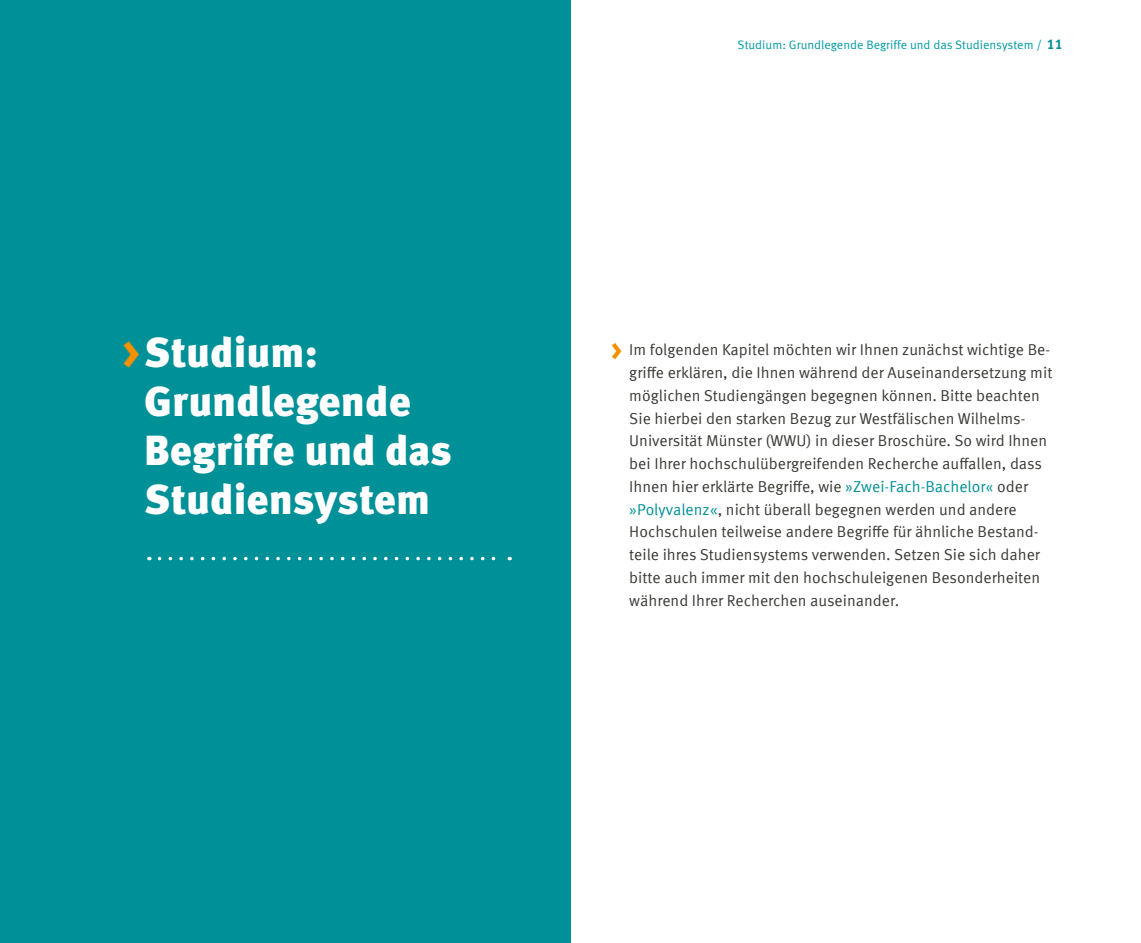
<style>
.page{position:relative;width:1141px;height:943px;background:#fff}
.page>*{position:absolute;margin:0;border:0;box-sizing:border-box;transform-origin:0 0}
.t1{font:900 42px/49px "Meta OT";color:#fff}
.t2{font:15.75px/22.8px "Meta Offc Pro Norm";color:#3a3934}
.t3{font:700 14.17px "Meta OT";color:#009097}
.t4{font:12.25px "Meta OT";color:#0099a2}
.s1{color:#f39100}
.s2{font-family:"Meta OT";font-weight:900;font-size:26.25px;color:#f39100}
.s3{color:#009097}
</style>
<div class="page">
<hr style="left:570px;top:0;width:1px;height:943px;background:#000">
<div style="left:0;top:0;width:570px;height:943px;background:#009097"></div>
<svg style="left:159px;top:557px;width:351px;height:3px"></svg>
<p class="t4" style="left:738px;top:38px;width:306px">Studium: Grundlegende Begriffe und das Studiensystem /</p>
<p class="t3" style="left:1047px;top:35px;width:18px">11</p>
<h1 class="t1" style="left:144px;top:330px;width:309px;text-indent:-22px"><span class="s1">&gt;</span>Studium:<br>Grundlegende<br>Begriffe und das<br>Studiensystem</h1>
<p class="t2" style="left:629px;top:337px;width:425px;text-indent:-18px"><span class="s2">&gt;</span> Im folgenden Kapitel möchten wir Ihnen zunächst wichtige Be&shy;griffe erklären, die Ihnen während der Auseinandersetzung mit möglichen Studiengängen begegnen können. Bitte beachten Sie hierbei den starken Bezug zur Westfälischen Wilhelms-Universität Münster (WWU) in dieser Broschüre. So wird Ihnen bei Ihrer hochschulübergreifenden Recherche auffallen, dass Ihnen hier erklärte Begriffe, wie <span class="s3">»Zwei-Fach-Bachelor«</span> oder <span class="s3">»Polyvalenz«</span>, nicht überall begegnen werden und andere Hochschulen teilweise andere Begriffe für ähnliche Bestand&shy;teile ihres Studiensystems verwenden. Setzen Sie sich daher bitte auch immer mit den hochschuleigenen Besonderheiten während Ihrer Recherchen auseinander.</p>
</div>
